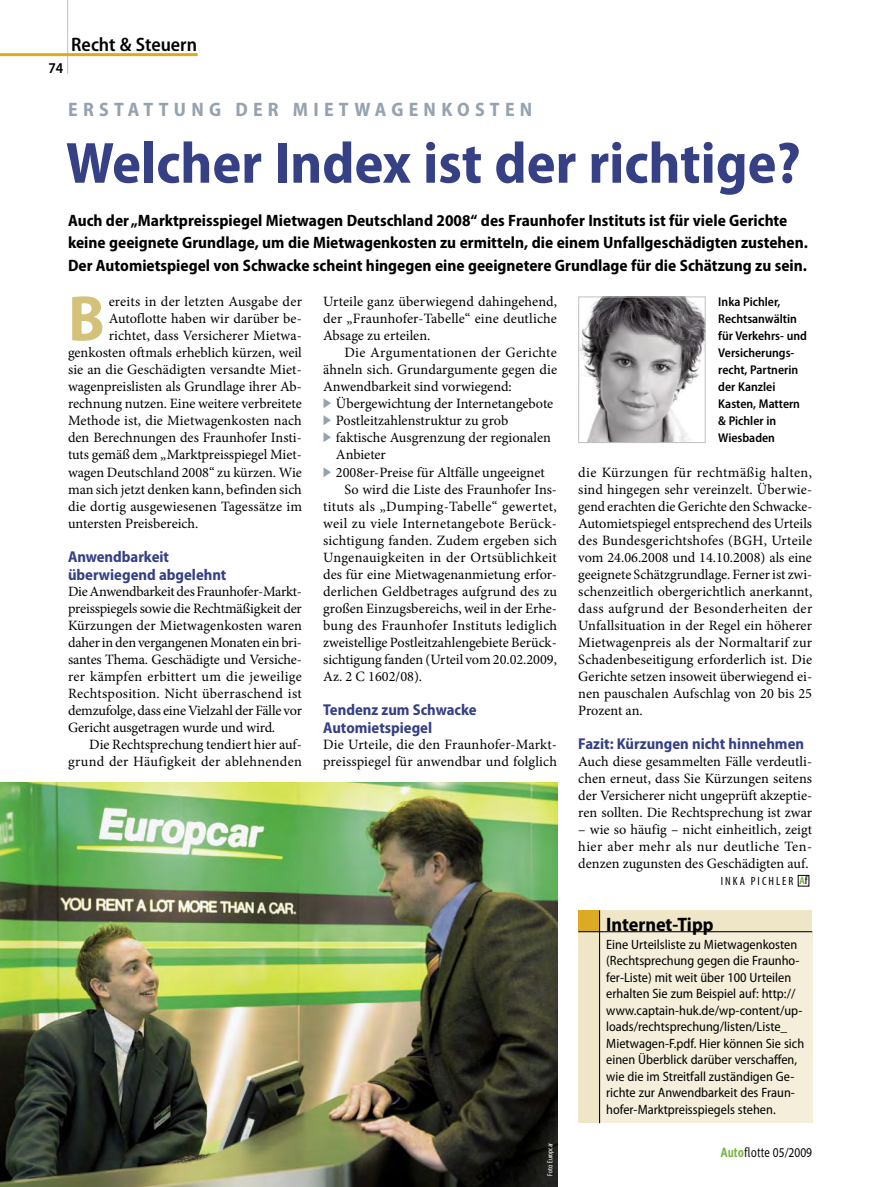
<style>
.page{position:relative;width:893px;height:1187px;background:#fff}
.page>*{position:absolute;margin:0;border:0;box-sizing:border-box;transform-origin:0 0}
.ace_grundtext_mit_in{font:700 semi-condensed 64.65px "Myriad Pro";color:#d4c27b}
.aba_titel{font:700 semi-condensed 58.5px "Myriad Pro";color:#354085}
.aac_stichzeile{font:700 semi-condensed 19.5px "Myriad Pro";color:#95a2af}
.caf_kasten_titel{font:700 semi-condensed 19.5px "Myriad Pro";color:#000}
.aaa_rubrik_linke_sei{font:600 semi-condensed 19.5px "Myriad Pro";color:#000}
.abi_vorspann{font:700 semi-condensed 16.5px/22.5px "Myriad Pro";color:#000}
.acl_zwischenuebersch{font:700 semi-condensed 15.75px/18px "Myriad Pro";color:#354085}
.aaa_rubrik_seitenzah{font:600 semi-condensed 15px "Myriad Pro";color:#000}
.acg_grundtext{font:14.25px/17px "Minion Pro";color:#000;text-align:justify}
.ach_grundtext_mit_ei{font:14.25px/17px "Minion Pro";color:#000;text-align:justify}
.ace_grundtext_mit_in-2{font:14.25px "Minion Pro";color:#000}
.ada_aufzaehlung{font:14.25px/17px "Minion Pro";color:#000}
.cao_kasten_grundtext{font:semi-condensed 13.5px/16.5px "Myriad Pro";color:#000}
.t1{font:13.5px "Myriad Pro";color:#000;scale:.85 1}
.baa_bildunterschrift{font:600 semi-condensed 12.75px/17px "Myriad Pro";color:#000}
.acg_grundtext-2{font:condensed 12px "Myriad Pro";letter-spacing:.17em;color:#000}
.t2{font:700 10.5px "Meta OT";color:#74b33e;scale:.85 1}
.bad_bildquelle{font:condensed 7.5px "Myriad Pro";letter-spacing:-.015em;color:#fff}
.s1{font-weight:500;color:#000}
.s2{font-family:"Meta OT";font-weight:700;color:#74b33e}
.s3{font-family:"Meta OT"}
</style>
<div class="page">
<div style="left:798px;top:875px;width:11px;height:11px;border:1px solid #000"></div>
<img style="left:580px;top:298px;width:124px;height:143px">
<div style="left:578px;top:296px;width:128px;height:147px;border:1px solid #c0c0c0"></div>
<img style="left:0;top:782px;width:557px;height:404px">
<div style="left:578px;top:910px;width:234px;height:213px;background:#eee6c6"></div>
<div style="left:600px;top:931px;width:212px;height:192px;background:#f4eeda"></div>
<div style="left:578px;top:910px;width:22px;height:21px;background:#dcab21"></div>
<hr style="left:599px;top:910px;width:1px;height:213px;background:#000">
<hr style="left:578px;top:931px;width:234px;height:1px;background:#000">
<hr style="left:67px;top:0;width:1px;height:74px;background:#bcc1c6">
<hr style="left:0;top:53px;width:198px;height:3px;background:#dcab21">
<p class="aaa_rubrik_seitenzah" style="left:48px;top:60px;width:16px">74</p>
<p class="aaa_rubrik_linke_sei" style="left:71px;top:33px;width:127px">Recht &amp; Steuern</p>
<p class="aac_stichzeile" style="left:68px;top:98px;width:31px">E rstattung</p>
<p class="aac_stichzeile" style="left:235px;top:98px;width:15px">der</p>
<p class="aac_stichzeile" style="left:293px;top:98px;width:37px">M ietwagenkosten</p>
<p class="aba_titel" style="left:66px;top:130px;width:736px">Welcher Index ist der richtige?</p>
<p class="abi_vorspann" style="left:68px;top:209px;width:741px">Auch der „Marktpreisspiegel Mietwagen Deutschland 2008“ des Fraunhofer Instituts ist für viele Gerichte keine geeignete Grundlage, um die Mietwagenkosten zu ermitteln, die einem Unfallgeschädigten zustehen.<br>Der Automietspiegel von Schwacke scheint hingegen eine geeignetere Grundlage für die Schätzung zu sein.</p>
<p class="ace_grundtext_mit_in" style="left:68px;top:282px;width:38px">B</p>
<p class="ace_grundtext_mit_in-2" style="left:109px;top:292px;width:195px">ereits in der letzten Ausgabe der</p>
<p class="ace_grundtext_mit_in-2" style="left:109px;top:309px;width:195px">Autoflotte haben wir darüber be-</p>
<p class="ace_grundtext_mit_in-2" style="left:109px;top:326px;width:195px">richtet, dass Versicherer Mietwa-</p>
<p class="ace_grundtext_mit_in-2" style="left:68px;top:343px;width:235px">genkosten oftmals erheblich kürzen, weil</p>
<p class="ace_grundtext_mit_in-2" style="left:68px;top:360px;width:235px">sie an die Geschädigten versandte Miet-</p>
<p class="ace_grundtext_mit_in-2" style="left:68px;top:377px;width:235px">wagenpreislisten als Grundlage ihrer Ab-</p>
<p class="ace_grundtext_mit_in-2" style="left:68px;top:394px;width:235px">rechnung nutzen. Eine weitere verbreitete</p>
<p class="ace_grundtext_mit_in-2" style="left:68px;top:411px;width:235px">Methode ist, die Mietwagenkosten nach</p>
<p class="ace_grundtext_mit_in-2" style="left:68px;top:428px;width:235px">den Berechnungen des Fraunhofer Insti-</p>
<p class="ace_grundtext_mit_in-2" style="left:68px;top:445px;width:235px">tuts gemäß dem „Marktpreisspiegel Miet-</p>
<p class="ace_grundtext_mit_in-2" style="left:68px;top:462px;width:235px">wagen Deutschland 2008“ zu kürzen. Wie</p>
<p class="ace_grundtext_mit_in-2" style="left:68px;top:479px;width:235px">man sich jetzt denken kann, befinden sich</p>
<p class="ace_grundtext_mit_in-2" style="left:68px;top:496px;width:235px">die dortig ausgewiesenen Tagessätze im</p>
<p class="ace_grundtext_mit_in-2" style="left:68px;top:513px;width:132px">untersten Preisbereich.</p>
<p class="acl_zwischenuebersch" style="left:68px;top:547px;width:160px">Anwendbarkeit überwiegend abgelehnt</p>
<p class="acg_grundtext" style="left:68px;top:582px;width:235px;text-align:left">Die Anwendbarkeit des Fraunhofer-Markt&shy;preisspiegels sowie die Rechtmäßigkeit der Kürzungen der Mietwagenkosten waren daher in den vergangenen Monaten ein bri&shy;santes Thema. Geschädigte und Versiche&shy;rer kämpfen erbittert um die jeweilige Rechtsposition. Nicht überraschend ist demzufolge, dass eine Vielzahl der Fälle vor Gericht ausgetragen wurde und wird.</p>
<p class="ach_grundtext_mit_ei" style="left:68px;top:735px;width:235px;text-align:right">Die Rechtsprechung tendiert hier auf&shy;grund der Häufigkeit der ablehnenden</p>
<p class="ach_grundtext_mit_ei" style="left:323px;top:293px;width:235px">Urteile ganz überwiegend dahingehend, der „Fraunhofer-Tabelle“ eine deutliche Absage zu erteilen.</p>
<p class="ach_grundtext_mit_ei" style="left:323px;top:344px;width:235px;text-indent:21px">Die Argumentationen der Gerichte ähneln sich. Grundargumente gegen die Anwendbarkeit sind vorwiegend:</p>
<p class="ada_aufzaehlung" style="left:336px;top:395px;width:219px">Übergewichtung der Internetangebote</p>
<p class="ada_aufzaehlung" style="left:336px;top:412px;width:174px">Postleitzahlenstruktur zu grob</p>
<p class="ada_aufzaehlung" style="left:336px;top:429px;width:217px">faktische Ausgrenzung der regionalen<br>Anbieter</p>
<p class="ada_aufzaehlung" style="left:336px;top:463px;width:210px">2008er-Preise für Altfälle ungeeignet</p>
<p class="ach_grundtext_mit_ei" style="left:323px;top:480px;width:236px;text-indent:21px">So wird die Liste des Fraunhofer Ins&shy;tituts als „Dumping-Tabelle“ gewertet, weil zu viele Internetangebote Berück&shy;sichtigung fanden. Zudem ergeben sich Ungenauigkeiten in der Ortsüblichkeit des für eine Mietwagenanmietung erfor&shy;derlichen Geldbetrages aufgrund des zu großen Einzugsbereichs, weil in der Erhe&shy;bung des Fraunhofer Instituts lediglich zweistellige Postleitzahlengebiete Berück&shy;sichtigung fanden (Urteil vom 20.02.2009, Az. 2 C 1602/08).</p>
<p class="acl_zwischenuebersch" style="left:323px;top:700px;width:155px">Tendenz zum Schwacke<br>Automietspiegel</p>
<p class="acg_grundtext" style="left:323px;top:735px;width:235px">Die Urteile, die den Fraunhofer-Markt&shy;preisspiegel für anwendbar und folglich</p>
<p class="bad_bildquelle" style="left:545px;top:1175px;width:34px;rotate:-90deg">FOTO: EUROPCAR</p>
<p class="baa_bildunterschrift" style="left:718px;top:294px;width:90px">Inka Pichler,<br>Rechtsanwältin für Verkehrs- und<br>Versicherungs&shy;recht, Partnerin der Kanzlei<br>Kasten, Mattern &amp; Pichler in<br>Wiesbaden</p>
<p class="acg_grundtext" style="left:578px;top:463px;width:235px">die Kürzungen für rechtmäßig halten, sind hingegen sehr vereinzelt. Überwie&shy;gend erachten die Gerichte den Schwacke-Automietspiegel entsprechend des Urteils des Bundesgerichtshofes (BGH, Urteile vom 24.06.2008 und 14.10.2008) als eine geeignete Schätzgrundlage. Ferner ist zwi&shy;schenzeitlich obergerichtlich anerkannt, dass aufgrund der Besonderheiten der Unfallsituation in der Regel ein höherer Mietwagenpreis als der Normaltarif zur Schadenbeseitigung erforderlich ist. Die Gerichte setzen insoweit überwiegend ei&shy;nen pauschalen Aufschlag von 20 bis 25<br>Prozent an.</p>
<p class="acl_zwischenuebersch" style="left:578px;top:734px;width:227px">Fazit: Kürzungen nicht hinnehmen</p>
<p class="acg_grundtext" style="left:578px;top:752px;width:235px">Auch diese gesammelten Fälle verdeutli&shy;chen erneut, dass Sie Kürzungen seitens der Versicherer nicht ungeprüft akzeptie&shy;ren sollten. Die Rechtsprechung ist zwar</p>
<p class="acg_grundtext" style="left:578px;top:820px;width:235px">– wie so häufig – nicht einheitlich, zeigt hier aber mehr als nur deutliche Ten&shy;denzen zugunsten des Geschädigten auf.</p>
<p class="acg_grundtext-2" style="left:721px;top:873px;width:68px">I NKA PICHLER</p>
<p class="t2" style="left:799px;top:874px;width:11px">A<span class="s1">f</span></p>
<p class="caf_kasten_titel" style="left:606px;top:913px;width:109px">Internet-Tipp</p>
<p class="cao_kasten_grundtext" style="left:606px;top:936px;width:199px">Eine Urteilsliste zu Mietwagenkosten (Rechtsprechung gegen die Fraunho&shy;fer-Liste) mit weit über 100 Urteilen erhalten Sie zum Beispiel auf: http:// www.captain-huk.de/wp-content/up&shy;loads/rechtsprechung/listen/Liste_ Mietwagen-F.pdf. Hier können Sie sich einen Überblick darüber verschaffen, wie die im Streitfall zuständigen Ge&shy;richte zur Anwendbarkeit des Fraun&shy;hofer-Marktpreisspiegels stehen.</p>
<p class="t1" style="left:721px;top:1144px;width:109px"><span class="s2">Auto</span><span class="s3">flotte</span> 05/2009</p>
</div>
